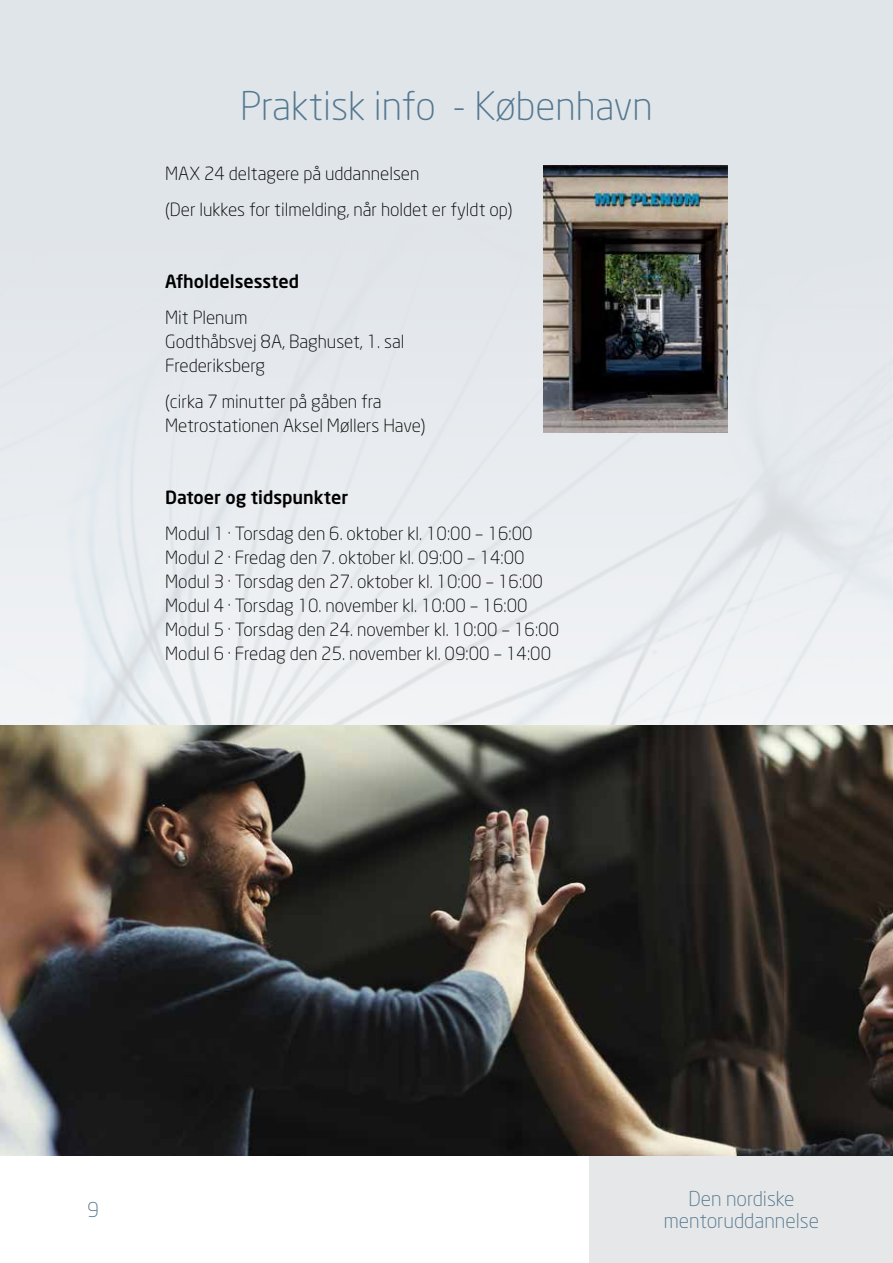
<style>
.page{position:relative;width:893px;height:1263px;background:#fff}
.page>*{position:absolute;margin:0;border:0;box-sizing:border-box;transform-origin:0 0}
.t1{font:300 39px "Neo Sans";color:#547890}
.t2{font:300 20.25px/21.9px "Neo Sans";color:#547890;text-align:center}
.t3{font:300 18px/24px "Neo Sans";color:#000}
.t4{font:500 18px "Neo Sans";color:#000}
</style>
<div class="page">
<div style="left:0;top:0;width:893px;height:1155px;background:#e0e5ea"></div>
<img style="left:0;top:165px;width:893px;height:560px">
<div style="left:589px;top:1155px;width:304px;height:108px;background:#e6e7e8"></div>
<img style="left:543px;top:166px;width:185px;height:267px">
<img style="left:0;top:725px;width:893px;height:430px">
<h1 class="t1" style="left:240px;top:82px;width:414px">Praktisk info - København</h1>
<p class="t3" style="left:165px;top:155px;width:349px;line-height:36px">MAX 24 deltagere på uddannelsen<br>(Der lukkes for tilmelding, når holdet er fyldt op)</p>
<p class="t4" style="left:165px;top:270px;width:136px">Afholdelsessted</p>
<p class="t3" style="left:165px;top:305px;width:241px">Mit Plenum<br>Godthåbsvej 8A, Baghuset, 1. sal<br>Frederiksberg</p>
<p class="t3" style="left:165px;top:389px;width:262px">(cirka 7 minutter på gåben fra<br>Metrostationen Aksel Møllers Have)</p>
<p class="t4" style="left:165px;top:486px;width:184px">Datoer og tidspunkter</p>
<p class="t3" style="left:165px;top:521px;width:395px">Modul 1 · Torsdag den 6. oktober kl. 10:00 – 16:00<br>Modul 2 · Fredag den 7. oktober kl. 09:00 – 14:00<br>Modul 3 · Torsdag den 27. oktober kl. 10:00 – 16:00<br>Modul 4 · Torsdag 10. november kl. 10:00 – 16:00<br>Modul 5 · Torsdag den 24. november kl. 10:00 – 16:00<br>Modul 6 · Fredag den 25. november kl. 09:00 – 14:00</p>
<p class="t2" style="left:87px;top:1198px;width:13px">9</p>
<p class="t2" style="left:664px;top:1188px;width:157px">Den nordiske mentoruddannelse</p>
</div>
